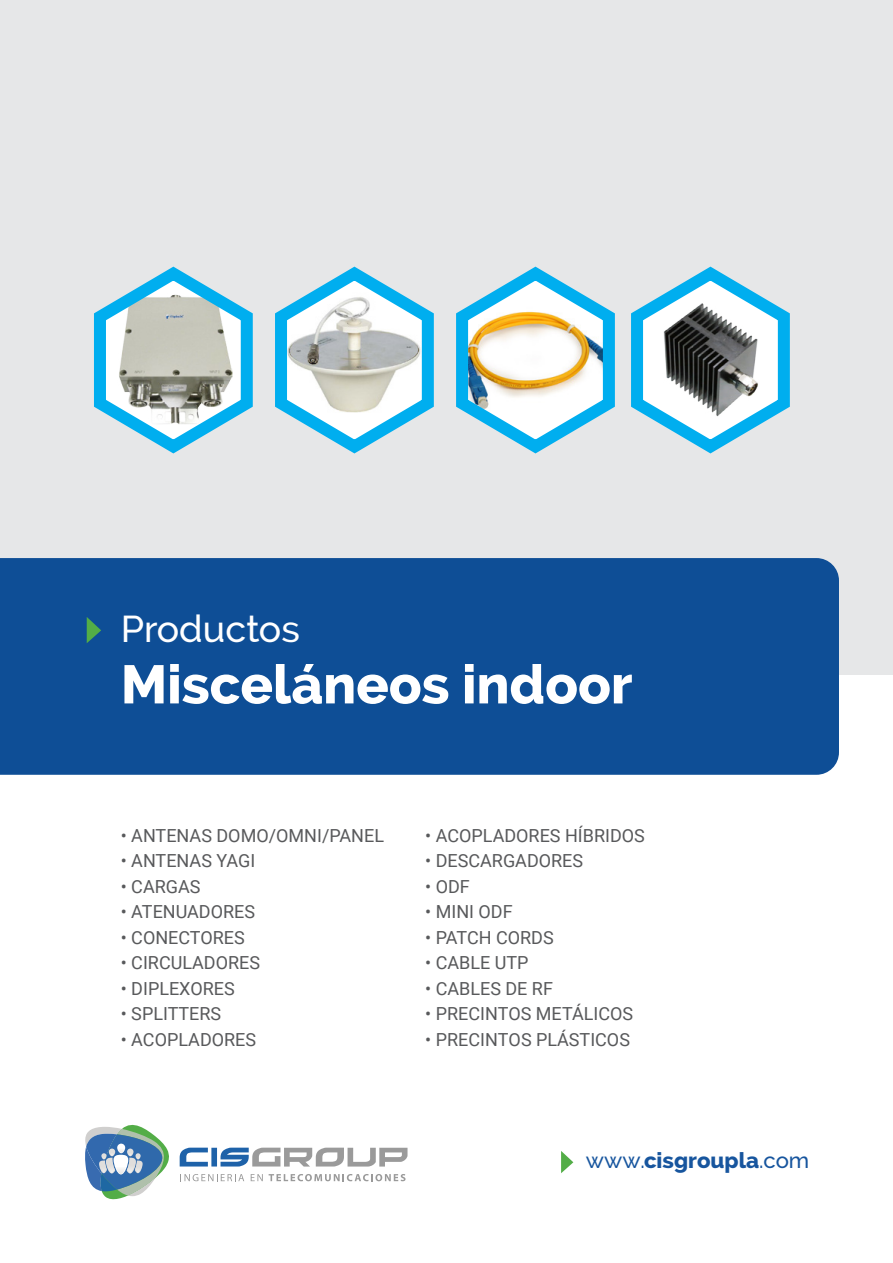
<style>
.page{position:relative;width:893px;height:1263px;background:#fff}
.page>*{position:absolute;margin:0;border:0;box-sizing:border-box;transform-origin:0 0}
.t1{font:800 54px "Raleway";color:#fff}
.t2{font:500 37.5px "Raleway";color:#fff}
.t3{font:800 22.2px "Raleway";color:#17559e}
.t4{font:18px "Roboto";color:#58595b}
.s1{font-weight:500}
</style>
<div class="page">
<div style="left:0;top:0;width:893px;height:674px;background:#e6e7e8"></div>
<svg style="left:85px;top:1124px;width:84px;height:76px"></svg>
<svg style="left:180px;top:1148px;width:227px;height:18px"></svg>
<svg style="left:180px;top:1174px;width:64px;height:7px"></svg>
<svg style="left:251px;top:1174px;width:12px;height:7px"></svg>
<svg style="left:269px;top:1174px;width:137px;height:7px"></svg>
<svg style="left:561px;top:1151px;width:12px;height:22px"></svg>
<svg style="left:94px;top:266px;width:159px;height:188px"></svg>
<svg style="left:275px;top:266px;width:159px;height:188px"></svg>
<svg style="left:456px;top:266px;width:334px;height:188px"></svg>
<div style="left:0;top:558px;width:839px;height:217px;background:#0e4e96"></div>
<svg style="left:87px;top:617px;width:14px;height:26px"></svg>
<h2 class="t2" style="left:121px;top:607px;width:181px">Productos</h2>
<h1 class="t1" style="left:121px;top:654px;width:513px">Misceláneos indoor</h1>
<p class="t4" style="left:121px;top:822px;width:265px">• ANTENAS DOMO/OMNI/PANEL</p>
<p class="t4" style="left:121px;top:848px;width:136px">• ANTENAS YAGI</p>
<p class="t4" style="left:121px;top:874px;width:81px">• CARGAS</p>
<p class="t4" style="left:121px;top:899px;width:136px">• ATENUADORES</p>
<p class="t4" style="left:121px;top:925px;width:125px">• CONECTORES</p>
<p class="t4" style="left:121px;top:950px;width:141px">• CIRCULADORES</p>
<p class="t4" style="left:121px;top:976px;width:115px">• DIPLEXORES</p>
<p class="t4" style="left:121px;top:1001px;width:102px">• SPLITTERS</p>
<p class="t4" style="left:121px;top:1027px;width:137px">• ACOPLADORES</p>
<p class="t4" style="left:425px;top:823px;width:221px">• ACOPLADORES HÍBRIDOS</p>
<p class="t4" style="left:425px;top:848px;width:159px">• DESCARGADORES</p>
<p class="t4" style="left:425px;top:874px;width:46px">• ODF</p>
<p class="t4" style="left:425px;top:899px;width:89px">• MINI ODF</p>
<p class="t4" style="left:425px;top:925px;width:130px">• PATCH CORDS</p>
<p class="t4" style="left:425px;top:950px;width:105px">• CABLE UTP</p>
<p class="t4" style="left:425px;top:976px;width:129px">• CABLES DE RF</p>
<p class="t4" style="left:425px;top:1001px;width:209px">• PRECINTOS METÁLICOS</p>
<p class="t4" style="left:425px;top:1027px;width:206px">• PRECINTOS PLÁSTICOS</p>
<p class="t3" style="left:586px;top:1147px;width:225px"><span class="s1">www.</span>cisgroupla<span class="s1">.com</span></p>
</div>
